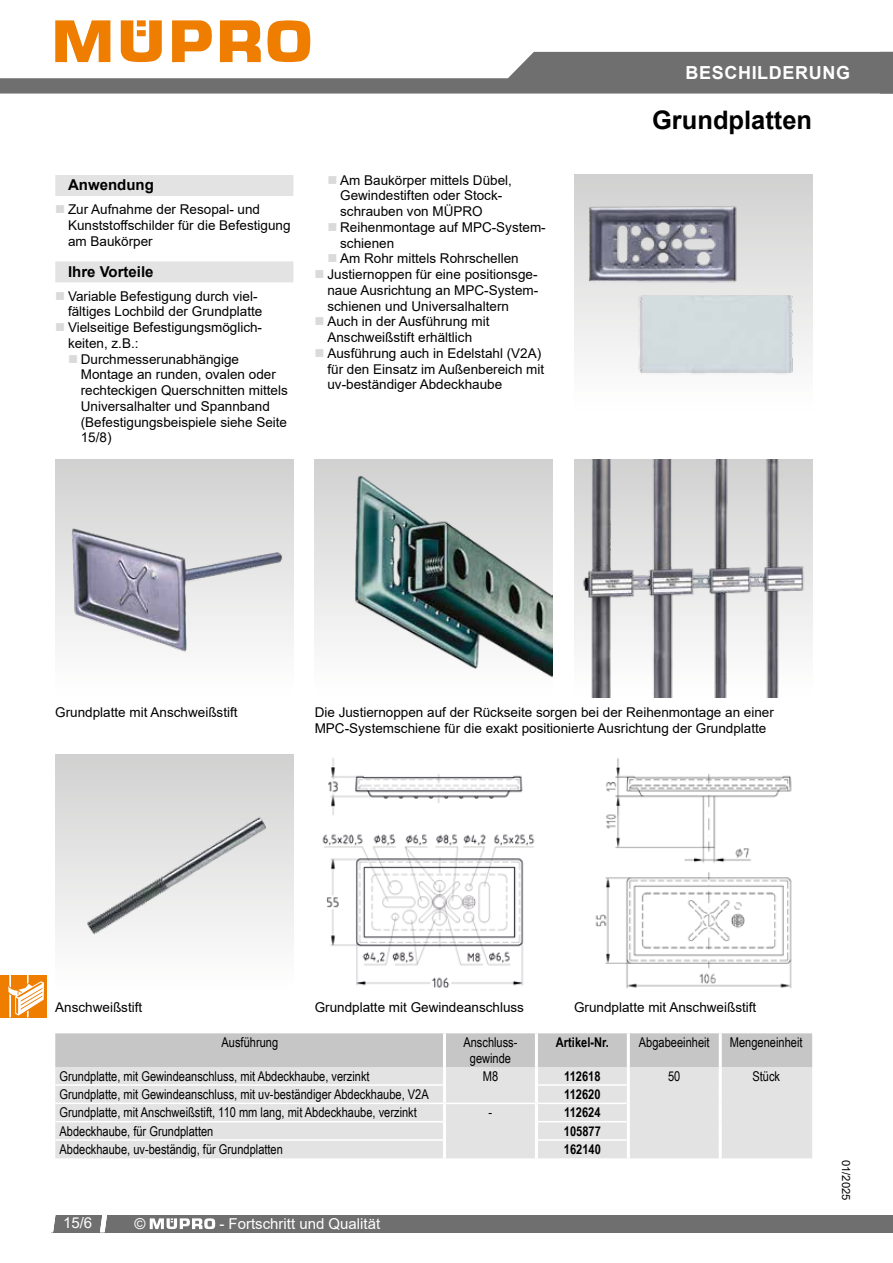
<style>
.page{position:relative;width:893px;height:1263px;background:#fff}
.page>*{position:absolute;margin:0;border:0;box-sizing:border-box;transform-origin:0 0}
.t1{font:700 25.5px "Arial";color:#000}
.t2{font:700 18px "Arial";letter-spacing:.035em;color:#fff}
.t3{font:15px "Arial";color:#fff}
.t4{font:700 15px "Arial";color:#000}
.t5{font:13.5px/15.8px "Arial";color:#000}
.t6{font:13.5px/15.8px "Arial Narrow";color:#000;text-align:center}
.t7{font:700 13.5px "Arial Narrow";color:#000}
.t8{font:11.25px "Arial";color:#000}
</style>
<div class="page">
<svg style="left:0;top:20px;width:893px;height:74px"></svg>
<div style="left:51px;top:1215px;width:842px;height:17px;background:#706f6f"></div>
<svg style="left:51px;top:1215px;width:4px;height:17px"></svg>
<svg style="left:100px;top:1215px;width:7px;height:17px"></svg>
<svg style="left:150px;top:1218px;width:65px;height:11px"></svg>
<div style="left:55px;top:175px;width:238px;height:21px;background:#e3e3e3"></div>
<div style="left:55px;top:261px;width:238px;height:21px;background:#e3e3e3"></div>
<img style="left:574px;top:175px;width:238px;height:200px">
<img style="left:55px;top:459px;width:238px;height:193px">
<img style="left:315px;top:459px;width:238px;height:219px">
<img style="left:574px;top:459px;width:238px;height:238px">
<img style="left:55px;top:754px;width:238px;height:184px">
<img style="left:322px;top:758px;width:213px;height:231px">
<img style="left:595px;top:758px;width:197px;height:231px">
<div style="left:55px;top:1033px;width:757px;height:34px;background:#c6c6c6"></div>
<div style="left:55px;top:1067px;width:757px;height:91px;background:#e3e3e3"></div>
<hr style="left:443px;top:1033px;width:3px;height:34px;background:#fff">
<hr style="left:535px;top:1033px;width:3px;height:34px;background:#fff">
<hr style="left:627px;top:1033px;width:3px;height:34px;background:#fff">
<hr style="left:719px;top:1033px;width:3px;height:34px;background:#fff">
<hr style="left:443px;top:1067px;width:3px;height:18px;background:#fff">
<hr style="left:535px;top:1067px;width:3px;height:18px;background:#fff">
<hr style="left:627px;top:1067px;width:3px;height:18px;background:#fff">
<hr style="left:719px;top:1067px;width:3px;height:18px;background:#fff">
<hr style="left:443px;top:1085px;width:3px;height:17px;background:#fff">
<hr style="left:535px;top:1085px;width:3px;height:17px;background:#fff">
<hr style="left:627px;top:1085px;width:3px;height:18px;background:#fff">
<hr style="left:719px;top:1085px;width:3px;height:18px;background:#fff">
<hr style="left:443px;top:1104px;width:3px;height:18px;background:#fff">
<hr style="left:535px;top:1104px;width:3px;height:18px;background:#fff">
<hr style="left:627px;top:1103px;width:3px;height:19px;background:#fff">
<hr style="left:719px;top:1103px;width:3px;height:19px;background:#fff">
<hr style="left:443px;top:1122px;width:3px;height:18px;background:#fff">
<hr style="left:535px;top:1122px;width:3px;height:18px;background:#fff">
<hr style="left:627px;top:1122px;width:3px;height:18px;background:#fff">
<hr style="left:719px;top:1122px;width:3px;height:18px;background:#fff">
<hr style="left:443px;top:1140px;width:3px;height:18px;background:#fff">
<hr style="left:535px;top:1140px;width:3px;height:18px;background:#fff">
<hr style="left:627px;top:1140px;width:3px;height:18px;background:#fff">
<hr style="left:719px;top:1140px;width:3px;height:18px;background:#fff">
<hr style="left:55px;top:1084px;width:388px;height:2px;background:#fff">
<hr style="left:538px;top:1084px;width:89px;height:2px;background:#fff">
<hr style="left:55px;top:1102px;width:389px;height:2px;background:#fff">
<hr style="left:444px;top:1102px;width:92px;height:2px;background:#fff">
<hr style="left:536px;top:1102px;width:91px;height:2px;background:#fff">
<hr style="left:55px;top:1121px;width:388px;height:1px;background:#fff">
<hr style="left:538px;top:1121px;width:89px;height:1px;background:#fff">
<hr style="left:55px;top:1139px;width:388px;height:2px;background:#fff">
<hr style="left:538px;top:1139px;width:89px;height:2px;background:#fff">
<div style="left:0;top:975px;width:47px;height:42px;background:#ef7d00"></div>
<svg style="left:8px;top:975px;width:36px;height:42px"></svg>
<h2 class="t2" style="left:685px;top:60px;width:166px">BESCHILDERUNG</h2>
<p class="t4" style="left:68px;top:174px;width:87px">Anwendung</p>
<p class="t5" style="left:68px;top:201px;width:224px">Zur Aufnahme der Resopal- und<br>Kunststoffschilder für die Befestigung am Baukörper</p>
<p class="t4" style="left:68px;top:261px;width:87px">Ihre Vorteile</p>
<p class="t5" style="left:68px;top:288px;width:191px">Variable Befestigung durch viel-</p>
<p class="t5" style="left:68px;top:304px;width:196px">fältiges Lochbild der Grundplatte</p>
<p class="t5" style="left:68px;top:319px;width:196px">Vielseitige Befestigungsmöglich-</p>
<p class="t5" style="left:68px;top:335px;width:72px">keiten, z.B.:</p>
<p class="t5" style="left:81px;top:351px;width:160px">Durchmesserunabhängige</p>
<p class="t5" style="left:81px;top:367px;width:197px">Montage an runden, ovalen oder</p>
<p class="t5" style="left:81px;top:382px;width:209px">rechteckigen Querschnitten mittels</p>
<p class="t5" style="left:81px;top:398px;width:191px">Universalhalter und Spannband</p>
<p class="t5" style="left:81px;top:414px;width:208px">(Befestigungsbeispiele siehe Seite</p>
<p class="t5" style="left:81px;top:430px;width:32px">15/8)</p>
<p class="t5" style="left:340px;top:172px;width:173px">Am Baukörper mittels Dübel,</p>
<p class="t5" style="left:340px;top:188px;width:164px">Gewindestiften oder Stock-</p>
<p class="t5" style="left:340px;top:203px;width:144px">schrauben von MÜPRO</p>
<p class="t5" style="left:340px;top:219px;width:207px">Reihenmontage auf MPC-System-</p>
<p class="t5" style="left:340px;top:235px;width:56px">schienen</p>
<p class="t5" style="left:340px;top:251px;width:180px">Am Rohr mittels Rohrschellen</p>
<p class="t5" style="left:327px;top:266px;width:212px">Justiernoppen für eine positionsge-</p>
<p class="t5" style="left:327px;top:282px;width:212px">naue Ausrichtung an MPC-System-</p>
<p class="t5" style="left:327px;top:298px;width:183px">schienen und Universalhaltern</p>
<p class="t5" style="left:327px;top:314px;width:164px">Auch in der Ausführung mit</p>
<p class="t5" style="left:327px;top:329px;width:146px">Anschweißstift erhältlich</p>
<p class="t5" style="left:327px;top:345px;width:215px">Ausführung auch in Edelstahl (V2A)</p>
<p class="t5" style="left:327px;top:361px;width:218px">für den Einsatz im Außenbereich mit</p>
<p class="t5" style="left:327px;top:377px;width:176px">uv-beständiger Abdeckhaube</p>
<h1 class="t1" style="left:652px;top:102px;width:162px">Grundplatten</h1>
<p class="t5" style="left:55px;top:704px;width:184px">Grundplatte mit Anschweißstift</p>
<p class="t5" style="left:315px;top:704px;width:461px;line-height:16.2px">Die Justiernoppen auf der Rückseite sorgen bei der Reihenmontage an einer<br>MPC-Systemschiene für die exakt positionierte Ausrichtung der Grundplatte</p>
<p class="t5" style="left:55px;top:1000px;width:89px">Anschweißstift</p>
<p class="t5" style="left:315px;top:1000px;width:211px">Grundplatte mit Gewindeanschluss</p>
<p class="t5" style="left:574px;top:1000px;width:184px">Grundplatte mit Anschweißstift</p>
<p class="t6" style="left:222px;top:1034px;width:58px">Ausführung</p>
<p class="t6" style="left:463px;top:1034px;width:56px">Anschluss&shy;gewinde</p>
<p class="t7" style="left:556px;top:1032px;width:54px">Artikel-Nr.</p>
<p class="t6" style="left:639px;top:1034px;width:72px">Abgabeeinheit</p>
<p class="t6" style="left:730px;top:1034px;width:74px">Mengeneinheit</p>
<p class="t6" style="left:60px;top:1068px;width:312px">Grundplatte, mit Gewindeanschluss, mit Abdeckhaube, verzinkt</p>
<p class="t6" style="left:483px;top:1068px;width:17px">M8</p>
<p class="t7" style="left:564px;top:1066px;width:38px">112618</p>
<p class="t6" style="left:668px;top:1068px;width:14px">50</p>
<p class="t6" style="left:752px;top:1068px;width:29px">Stück</p>
<p class="t6" style="left:60px;top:1086px;width:371px">Grundplatte, mit Gewindeanschluss, mit uv-beständiger Abdeckhaube, V2A</p>
<p class="t7" style="left:564px;top:1084px;width:38px">112620</p>
<p class="t6" style="left:60px;top:1104px;width:359px">Grundplatte, mit Anschweißstift, 110 mm lang, mit Abdeckhaube, verzinkt</p>
<p class="t6" style="left:489px;top:1104px;width:5px">-</p>
<p class="t7" style="left:564px;top:1102px;width:38px">112624</p>
<p class="t6" style="left:60px;top:1123px;width:155px">Abdeckhaube, für Grundplatten</p>
<p class="t7" style="left:564px;top:1121px;width:38px">105877</p>
<p class="t6" style="left:60px;top:1141px;width:225px">Abdeckhaube, uv-beständig, für Grundplatten</p>
<p class="t7" style="left:564px;top:1139px;width:38px">162140</p>
<p class="t3" style="left:63px;top:1213px;width:31px">15/6</p>
<p class="t3" style="left:135px;top:1213px;width:13px">©</p>
<p class="t3" style="left:219px;top:1213px;width:162px">- Fortschritt und Qualität</p>
<p class="t8" style="left:854px;top:1160px;width:42px;rotate:90deg">01/2025</p>
</div>
